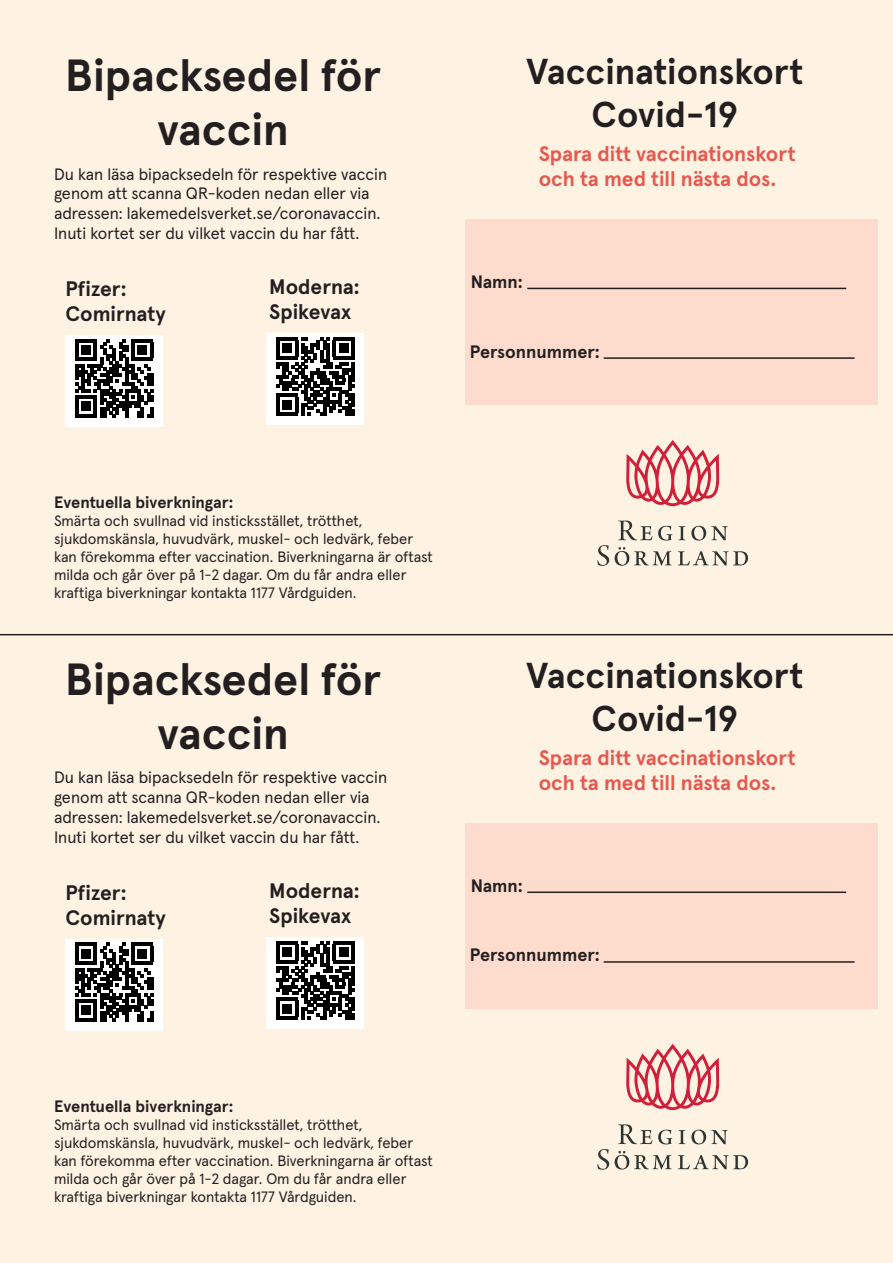
<style>
.page{position:relative;width:893px;height:1263px;background:#fef2e3}
.page>*{position:absolute;margin:0;border:0;box-sizing:border-box;transform-origin:0 0}
.t1{font:700 45px/54px "Apercu";color:#231f20;text-align:center}
.t2{font:700 36px/43.2px "Apercu";color:#231f20;text-align:center}
.t3{font:700 21px/25.2px "Apercu";color:#e6584e}
.t4{font:700 21px/25.2px "Apercu";color:#231f20}
.t5{font:700 18px "Apercu";letter-spacing:-.005em;color:#231f20}
.t6{font:16.5px/19.8px "Apercu";color:#231f20}
.t7{font:700 16.5px "Apercu";letter-spacing:-.005em;color:#231f20}
.t8{font:15px/18px "Apercu";color:#231f20}
</style>
<div class="page">
<hr style="left:0;top:634px;width:893px;height:1px;background:#231f20">
<svg style="left:618px;top:521px;width:34px;height:19px"></svg>
<svg style="left:658px;top:526px;width:14px;height:15px"></svg>
<svg style="left:678px;top:526px;width:7px;height:14px"></svg>
<svg style="left:691px;top:526px;width:37px;height:15px"></svg>
<svg style="left:597px;top:545px;width:12px;height:21px"></svg>
<svg style="left:615px;top:547px;width:57px;height:19px"></svg>
<svg style="left:678px;top:551px;width:70px;height:14px"></svg>
<svg style="left:626px;top:440px;width:93px;height:66px"></svg>
<div style="left:465px;top:219px;width:412px;height:186px;background:#fddcce"></div>
<hr style="left:604px;top:357px;width:251px;height:2px;background:#231f20">
<hr style="left:527px;top:288px;width:319px;height:1px;background:#231f20">
<div style="left:65px;top:335px;width:98px;height:92px;background:#fff"></div>
<svg style="left:75px;top:339px;width:78px;height:78px"></svg>
<hr style="left:75px;top:414px;width:22px;height:3px;background:#000001">
<div style="left:81px;top:402px;width:10px;height:9px;background:#000001"></div>
<div style="left:266px;top:333px;width:98px;height:92px;background:#fff"></div>
<svg style="left:276px;top:337px;width:78px;height:79px"></svg>
<hr style="left:276px;top:413px;width:22px;height:3px;background:#000001">
<div style="left:282px;top:400px;width:10px;height:9px;background:#000001"></div>
<svg style="left:618px;top:1124px;width:34px;height:20px"></svg>
<svg style="left:658px;top:1130px;width:14px;height:14px"></svg>
<svg style="left:678px;top:1130px;width:7px;height:14px"></svg>
<svg style="left:691px;top:1130px;width:37px;height:14px"></svg>
<svg style="left:597px;top:1149px;width:12px;height:21px"></svg>
<svg style="left:615px;top:1151px;width:57px;height:18px"></svg>
<svg style="left:678px;top:1155px;width:70px;height:14px"></svg>
<svg style="left:626px;top:1044px;width:93px;height:66px"></svg>
<div style="left:465px;top:823px;width:412px;height:185px;background:#fddcce"></div>
<hr style="left:604px;top:961px;width:251px;height:2px;background:#231f20">
<hr style="left:527px;top:891px;width:319px;height:2px;background:#231f20">
<div style="left:65px;top:939px;width:98px;height:92px;background:#fff"></div>
<svg style="left:75px;top:943px;width:78px;height:78px"></svg>
<hr style="left:75px;top:1018px;width:22px;height:3px;background:#000001">
<div style="left:81px;top:1005px;width:10px;height:10px;background:#000001"></div>
<div style="left:266px;top:937px;width:98px;height:92px;background:#fff"></div>
<svg style="left:276px;top:941px;width:78px;height:78px"></svg>
<hr style="left:276px;top:1016px;width:22px;height:3px;background:#000001">
<div style="left:282px;top:1004px;width:10px;height:9px;background:#000001"></div>
<p class="t1" style="left:65px;top:45px;width:318px">Bipacksedel för vaccin</p>
<p class="t6" style="left:54px;top:162px;width:335px">Du kan läsa bipacksedeln för respektive vaccin genom att scanna QR-koden nedan eller via adressen: lakemedelsverket.se/coronavaccin.<br>Inuti kortet ser du vilket vaccin du har fått.</p>
<p class="t4" style="left:65px;top:274px;width:102px">Pfizer:<br>Comirnaty</p>
<p class="t4" style="left:269px;top:272px;width:92px">Moderna:<br>Spikevax</p>
<p class="t2" style="left:526px;top:47px;width:278px">Vaccinationskort<br>Covid-19</p>
<p class="t3" style="left:539px;top:139px;width:258px">Spara ditt vaccinationskort och ta med till nästa dos.</p>
<p class="t5" style="left:471px;top:268px;width:54px">Namn:</p>
<p class="t5" style="left:470px;top:337px;width:132px">Personnummer:</p>
<p class="t7" style="left:54px;top:489px;width:181px">Eventuella biverkningar:</p>
<p class="t8" style="left:54px;top:510px;width:380px">Smärta och svullnad vid insticksstället, trötthet, sjukdomskänsla, huvudvärk, muskel- och ledvärk, feber kan förekomma efter vaccination. Biverkningarna är oftast milda och går över på 1-2 dagar. Om du får andra eller kraftiga biverkningar kontakta 1177 Vårdguiden.</p>
<p class="t1" style="left:65px;top:649px;width:318px">Bipacksedel för vaccin</p>
<p class="t6" style="left:54px;top:766px;width:335px">Du kan läsa bipacksedeln för respektive vaccin genom att scanna QR-koden nedan eller via adressen: lakemedelsverket.se/coronavaccin.<br>Inuti kortet ser du vilket vaccin du har fått.</p>
<p class="t4" style="left:65px;top:878px;width:102px">Pfizer:<br>Comirnaty</p>
<p class="t4" style="left:269px;top:876px;width:92px">Moderna:<br>Spikevax</p>
<p class="t2" style="left:526px;top:650px;width:278px">Vaccinationskort<br>Covid-19</p>
<p class="t3" style="left:539px;top:743px;width:258px">Spara ditt vaccinationskort och ta med till nästa dos.</p>
<p class="t5" style="left:471px;top:872px;width:54px">Namn:</p>
<p class="t5" style="left:470px;top:941px;width:132px">Personnummer:</p>
<p class="t7" style="left:54px;top:1093px;width:181px">Eventuella biverkningar:</p>
<p class="t8" style="left:54px;top:1114px;width:380px">Smärta och svullnad vid insticksstället, trötthet, sjukdomskänsla, huvudvärk, muskel- och ledvärk, feber kan förekomma efter vaccination. Biverkningarna är oftast milda och går över på 1-2 dagar. Om du får andra eller kraftiga biverkningar kontakta 1177 Vårdguiden.</p>
</div>
